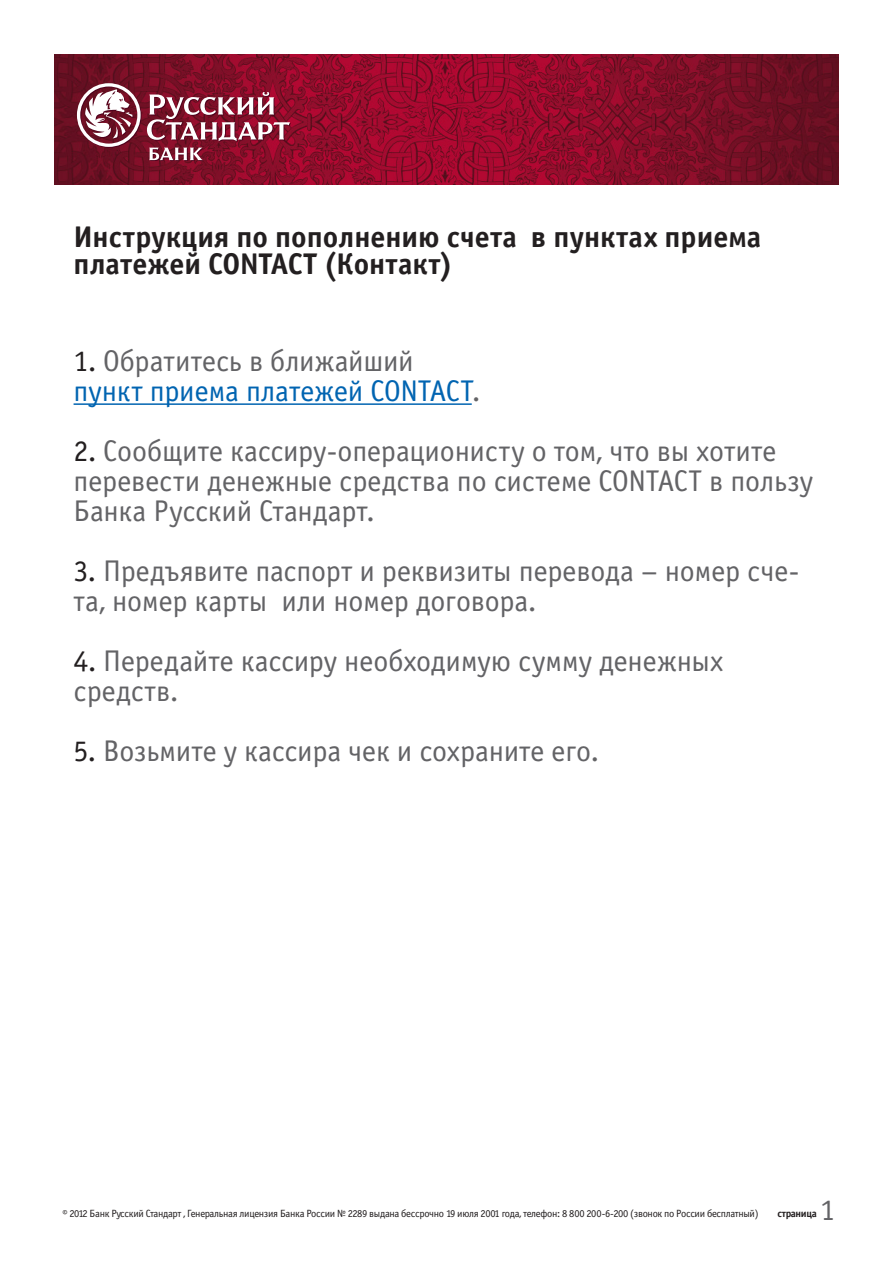
<style>
.page{position:relative;width:893px;height:1263px;background:#fff}
.page>*{position:absolute;margin:0;border:0;box-sizing:border-box;transform-origin:0 0}
.t1{font:30px/30px "Officina Sans Book ITC";letter-spacing:-.005em;color:#636366}
.t2{font:30px/27px "Officina Sans Bold ITC";color:#231f20}
.t3{font:30px "Officina Sans Book ITC";letter-spacing:-.005em;color:#0164b1}
.t4{font:10.5px "Officina Sans Book ITC";letter-spacing:-.03em;color:#231f20}
.t5{font:10.5px "Officina Sans Bold ITC";letter-spacing:-.03em;color:#231f20}
.s1{color:#231f20}
.s2{color:#636366}
</style>
<div class="page">
<img style="left:54px;top:54px;width:785px;height:130px">
<svg style="left:147px;top:92px;width:144px;height:50px"></svg>
<svg style="left:77px;top:83px;width:64px;height:65px"></svg>
<svg style="left:149px;top:148px;width:55px;height:13px"></svg>
<hr style="left:74px;top:403px;width:398px;height:2px;background:#0164b1">
<p class="t2" style="left:74px;top:223px;width:689px">Инструкция по пополнению счета в пунктах приема платежей CONTACT (Контакт)</p>
<p class="t1" style="left:74px;top:346px;width:342px"><span class="s1">1.</span> Обратитесь в ближайший</p>
<p class="t3" style="left:74px;top:374px;width:409px">пункт приема платежей CONTACT<span class="s2">.</span></p>
<p class="t1" style="left:74px;top:436px;width:741px"><span class="s1">2.</span> Сообщите кассиру-операционисту о том, что вы хотите перевести денежные средства по системе CONTACT в пользу<br>Банка Русский Стандарт.</p>
<p class="t1" style="left:74px;top:556px;width:727px"><span class="s1">3.</span> Предъявите паспорт и реквизиты перевода – номер сче&shy;та, номер карты или номер договора.</p>
<p class="t1" style="left:74px;top:646px;width:651px"><span class="s1">4.</span> Передайте кассиру необходимую сумму денежных средств.</p>
<p class="t1" style="left:74px;top:736px;width:527px"><span class="s1">5.</span> Возьмите у кассира чек и сохраните его.</p>
<p class="t4" style="left:63px;top:1207px;width:698px">© 2012 Банк Русский Стандарт , Генеральная лицензия Банка России № 2289 выдана бессрочно 19 июля 2001 года, телефон: 8 800 200-6-200 (звонок по России бесплатный)</p>
<p class="t5" style="left:777px;top:1206px;width:41px">страница</p>
<p class="t1" style="left:820px;top:1195px;width:16px">1</p>
</div>
